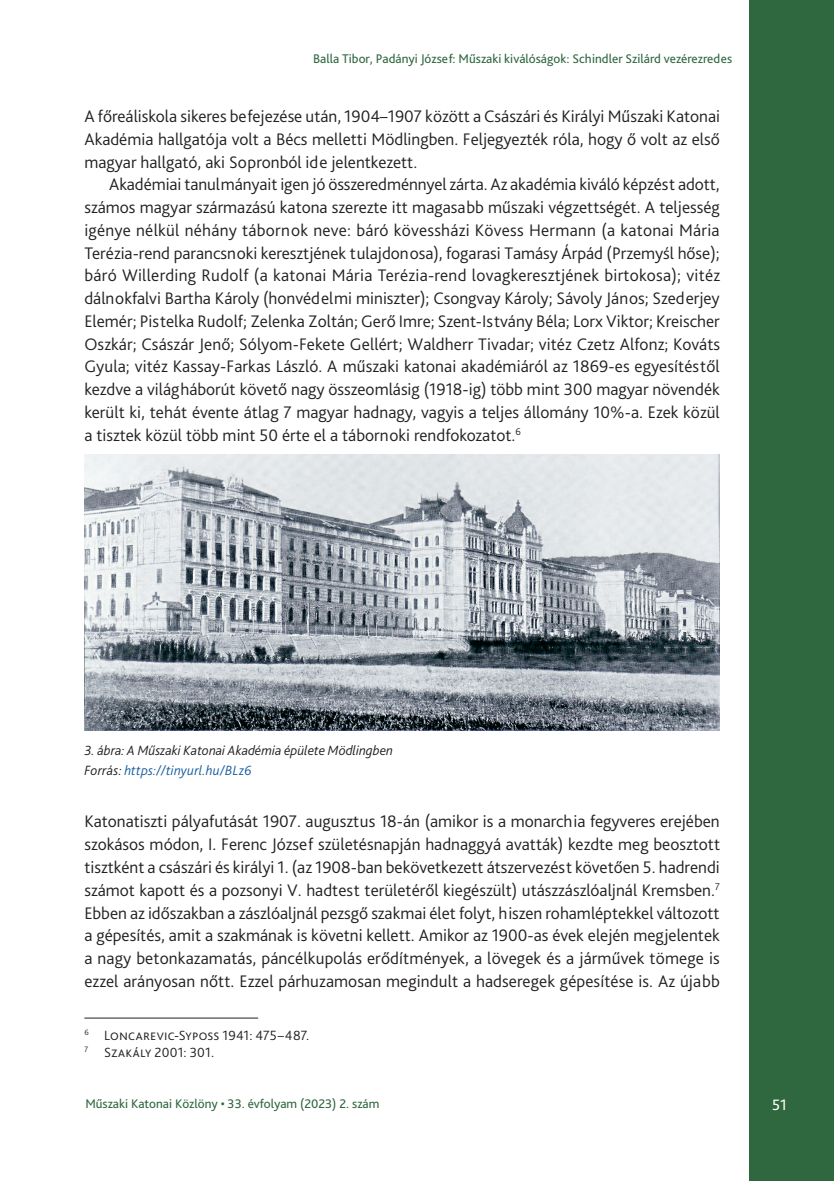
<style>
.page{position:relative;width:834px;height:1181px;background:#fff}
.page>*{position:absolute;margin:0;border:0;box-sizing:border-box;transform-origin:0 0}
.Szöveg{font:300 17.5px/22.8px "Bliss Pro";letter-spacing:.005em;color:#231f20;text-align:justify}
.Szöveg_1st{font:300 17.5px/22.8px "Bliss Pro";color:#231f20;text-align:justify}
.t1{font:15.75px "Bliss Pro";color:#fff}
.Lábjegyzet{font:300 14px "Bliss Pro";letter-spacing:.015em;color:#231f20}
.Ábra_címe{font:italic 300 14px "Bliss Pro";color:#231f20}
.ábra_forrás{font:italic 300 14px "Bliss Pro";letter-spacing:.01em;color:#175d9e}
.t2{font:13.12px "Bliss Pro";color:#2f673f}
.s1{color:#231f20}
</style>
<div class="page">
<div style="left:749px;top:0;width:84px;height:1181px;background:#2f673f"></div>
<img style="left:84px;top:454px;width:635px;height:276px">
<hr style="left:84px;top:1017px;width:174px;height:1px;background:#231f20">
<p class="t2" style="left:313px;top:50px;width:420px">Balla Tibor, Padányi József: Műszaki kiválóságok: Schindler Szilárd vezérezredes</p>
<p class="Szöveg_1st" style="left:84px;top:104px;width:637px">A főreáliskola sikeres befejezése után, 1904–1907 között a Császári és Királyi Műszaki Katonai Akadémia hallgatója volt a Bécs melletti Mödlingben. Feljegyezték róla, hogy ő volt az első magyar hallgató, aki Sopronból ide jelentkezett.</p>
<p class="Szöveg" style="left:84px;top:173px;width:637px;text-indent:25px">Akadémiai tanulmányait igen jó összeredménnyel zárta. Az akadémia kiváló képzést adott, számos magyar származású katona szerezte itt magasabb műszaki végzettségét. A teljesség igénye nélkül néhány tábornok neve: báró kövessházi Kövess Hermann (a katonai Mária Terézia-rend parancsnoki keresztjének tulajdonosa), fogarasi Tamásy Árpád (Przemyśl hőse); báró Willerding Rudolf (a katonai Mária Terézia-rend lovagkeresztjének birtokosa); vitéz dálnokfalvi Bartha Károly (honvédelmi miniszter); Csongvay Károly; Sávoly János; Szederjey Elemér; Pistelka Rudolf; Zelenka Zoltán; Gerő Imre; Szent-Istvány Béla; Lorx Viktor; Kreischer Oszkár; Császár Jenő; Sólyom-Fekete Gellért; Waldherr Tivadar; vitéz Czetz Alfonz; Kováts Gyula; vitéz Kassay-Farkas László. A műszaki katonai akadémiáról az -1869-es egyesítéstől kezdve a világháborút követő nagy összeomlásig (1918-ig) több mint 300 magyar növendék került ki, tehát évente átlag 7 magyar hadnagy, vagyis a teljes állomány 10%-a. Ezek közül a tisztek közül több mint 50 érte el a tábornoki rendfokozatot.<sup>6</sup></p>
<p class="Ábra_címe" style="left:84px;top:742px;width:310px">3. ábra: A Műszaki Katonai Akadémia épülete Mödlingben</p>
<p class="ábra_forrás" style="left:84px;top:761px;width:169px"><span class="s1">Forrás:</span> https://tinyurl.hu/BLz6</p>
<p class="Szöveg_1st" style="left:84px;top:810px;width:637px">Katonatiszti pályafutását 1907. augusztus 18-án (amikor is a monarchia fegyveres erejében szokásos módon, I. Ferenc József születésnapján hadnaggyá avatták) kezdte meg beosztott tisztként a császári és királyi 1. (az -1908-ban bekövetkezett átszervezést követően 5. hadrendi számot kapott és a pozsonyi V. hadtest területéről kiegészült) utászzászlóaljnál Kremsben.<sup>7<br></sup>Ebben az időszakban a zászlóaljnál pezsgő szakmai élet folyt, hiszen rohamléptekkel változott a gépesítés, amit a szakmának is követni kellett. Amikor az -1900-as évek elején megjelentek a nagy betonkazamatás, páncélkupolás erődítmények, a lövegek és a járművek tömege is ezzel arányosan nőtt. Ezzel párhuzamosan megindult a hadseregek gépesítése is. Az újabb</p>
<p class="Lábjegyzet" style="left:84px;top:1026px;width:226px"><sup>6</sup> Loncarevic-Syposs 1941: 475–487.</p>
<p class="Lábjegyzet" style="left:84px;top:1043px;width:131px"><sup>7</sup> Szakály 2001: 301.</p>
<p class="t2" style="left:85px;top:1095px;width:295px">Műszaki Katonai Közlöny • 33. évfolyam (2023) 2. szám</p>
<p class="t1" style="left:772px;top:1095px;width:16px">51</p>
</div>
